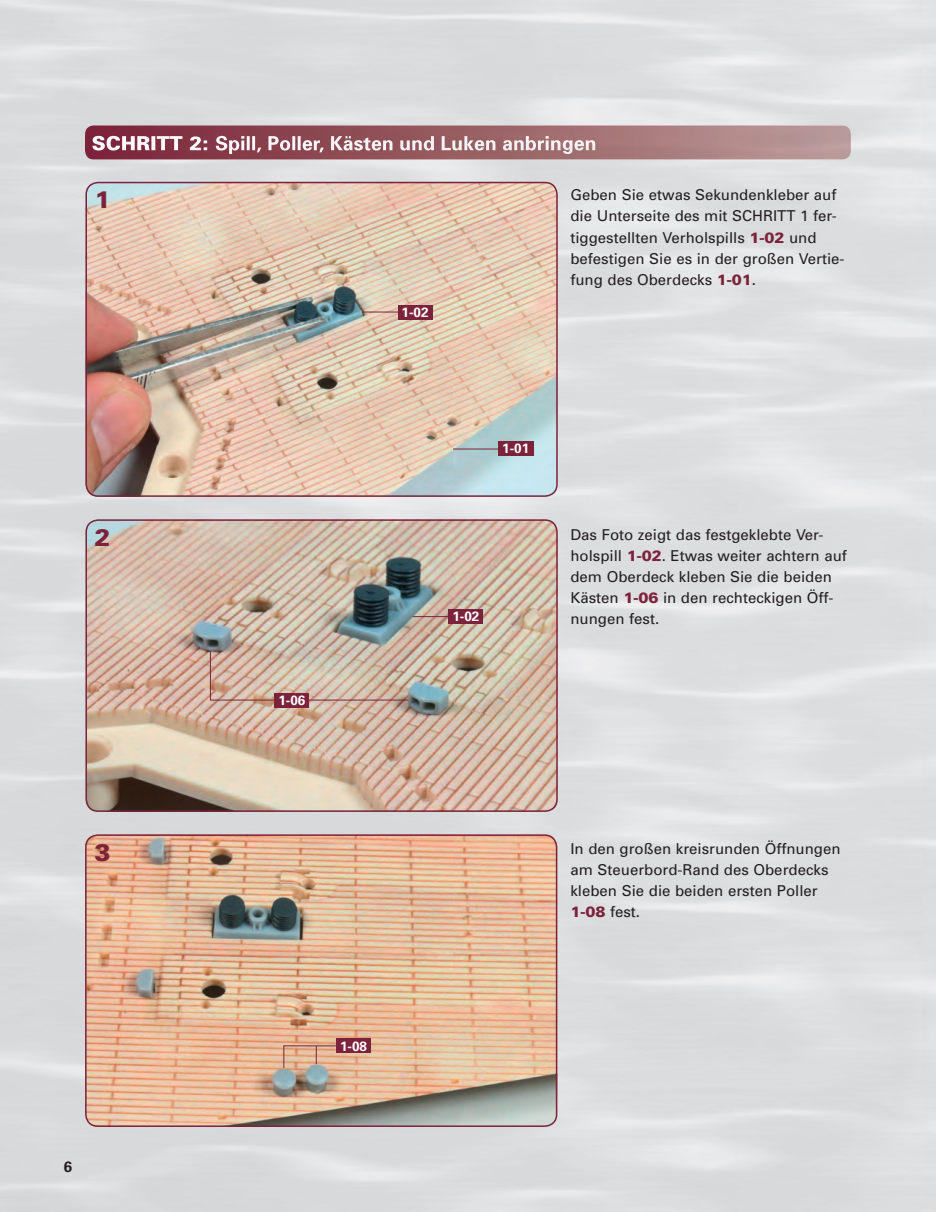
<style>
.page{position:relative;width:936px;height:1212px;background:#fff}
.page>*{position:absolute;margin:0;border:0;box-sizing:border-box;transform-origin:0 0}
.t1{font:900 24px "Univers";color:#7c223b}
.t2{font:15px/21px "Univers";color:#231f20}
.t3{font:700 15px "Univers";color:#231f20}
.t4{font:700 13.5px "Univers";color:#fff}
.s1{font-weight:900;color:#7c223b}
</style>
<div class="page">
<img style="left:0;top:0;width:935px;height:1212px">
<img style="left:85px;top:125px;width:765px;height:34px">
<img style="left:85px;top:136px;width:124px;height:14px">
<img style="left:216px;top:136px;width:379px;height:18px">
<img style="left:85px;top:182px;width:472px;height:315px">
<div style="left:85px;top:182px;width:472px;height:315px;border:2px solid #7c223b;border-radius:12px"></div>
<img style="left:86px;top:519px;width:471px;height:293px">
<div style="left:85px;top:519px;width:472px;height:293px;border:2px solid #7c223b;border-radius:12px"></div>
<img style="left:85px;top:834px;width:472px;height:293px">
<div style="left:85px;top:834px;width:472px;height:293px;border:2px solid #7c223b;border-radius:12px"></div>
<div style="left:497px;top:441px;width:36px;height:15px;background:#7c223b"></div>
<hr style="left:362px;top:312px;width:53px;height:1px;background:#7c223b">
<div style="left:398px;top:305px;width:34px;height:14px;background:#7c223b"></div>
<hr style="left:413px;top:616px;width:53px;height:1px;background:#7c223b">
<div style="left:449px;top:609px;width:34px;height:15px;background:#7c223b"></div>
<svg style="left:210px;top:650px;width:72px;height:51px;background:#ccad9c"></svg>
<hr style="left:292px;top:700px;width:116px;height:1px;background:#7c223b">
<div style="left:275px;top:693px;width:34px;height:14px;background:#7c223b"></div>
<div style="left:336px;top:1038px;width:34px;height:15px;background:#7c223b"></div>
<svg style="left:283px;top:1045px;width:62px;height:24px"></svg>
<hr style="left:453px;top:449px;width:45px;height:1px;background:#7c223b">
<h1 class="t1" style="left:94px;top:185px;width:18px">1</h1>
<h1 class="t1" style="left:94px;top:522px;width:18px">2</h1>
<h1 class="t1" style="left:94px;top:837px;width:18px">3</h1>
<p class="t3" style="left:64px;top:1157px;width:10px">6</p>
<p class="t4" style="left:278px;top:692px;width:29px">1-06</p>
<p class="t4" style="left:401px;top:304px;width:29px">1-02</p>
<p class="t2" style="left:570px;top:185px;width:276px">Geben Sie etwas Sekundenkleber auf die Unter seite des mit SCHRITT 1 fer&shy;tiggestellten Verholspills <span class="s1">1-02</span> und befestigen Sie es in der großen Vertie&shy;fung des Oberdecks <span class="s1">1-01</span>.</p>
<p class="t4" style="left:502px;top:440px;width:29px">1-01</p>
<p class="t4" style="left:452px;top:608px;width:29px">1-02</p>
<p class="t2" style="left:570px;top:524px;width:278px">Das Foto zeigt das festgeklebte Ver&shy;holspill <span class="s1">1-02</span>. Etwas weiter achtern auf dem Oberdeck kleben Sie die beiden<br>Kästen <span class="s1">1-06</span> in den rechteckigen Öff&shy;nungen fest.</p>
<p class="t4" style="left:340px;top:1038px;width:29px">1-08</p>
<p class="t2" style="left:570px;top:839px;width:272px">In den großen kreisrunden Öffnungen am Steuerbord-Rand des Oberdecks kleben Sie die beiden ersten Poller<br><span class="s1">1-08</span> fest.</p>
</div>
